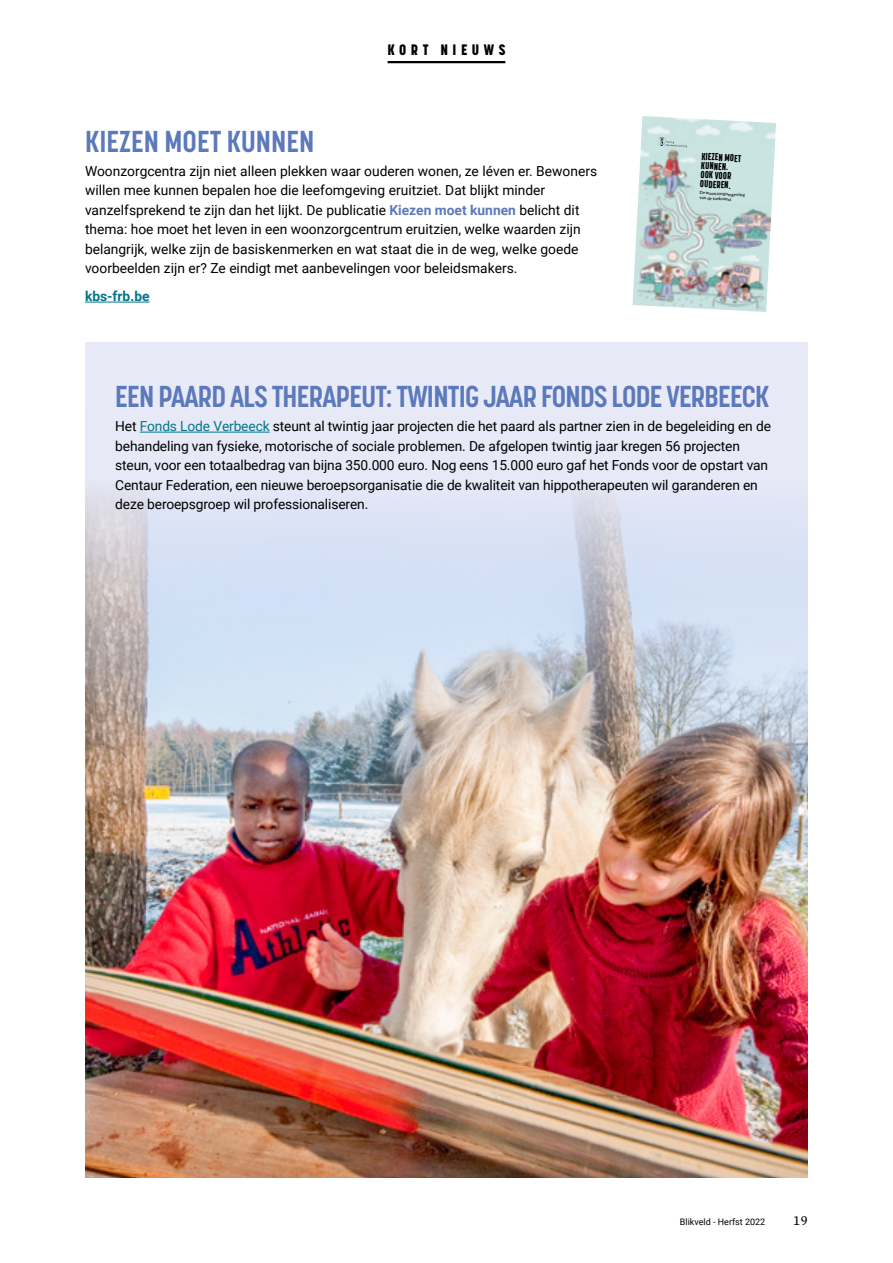
<style>
.page{position:relative;width:893px;height:1263px;background:#fff}
.page>*{position:absolute;margin:0;border:0;box-sizing:border-box;transform-origin:0 0}
.t1{font:700 30px "Korolev Condensed";letter-spacing:-.025em;color:#5c79bb}
.t2{font:700 30px "Korolev Condensed";color:#5c79bb}
.t3{font:800 15px "Korolev Condensed";letter-spacing:.3em;color:#000}
.t4{font:15px "Neuton";color:#000}
.t5{font:13.8px/19.5px "Roboto";letter-spacing:-.01em;color:#000}
.t6{font:700 13.8px "Roboto";color:#00778e}
.t7{font:800 10.05px/9.1px "Korolev Compressed";color:#000}
.t8{font:9px "Roboto";color:#000}
.t9{font:5.1px/5.1px "Neuton";color:#000}
.s1{font-weight:700;color:#5c79bb}
.s2{color:#00778e}
</style>
<div class="page">
<div style="left:85px;top:342px;width:723px;height:823px;background:#e8eaf7"></div>
<img style="left:85px;top:431px;width:723px;height:747px">
<hr style="left:388px;top:61px;width:117px;height:2px;background:#000">
<hr style="left:85px;top:302px;width:65px;height:1px;background:#00778e">
<hr style="left:140px;top:432px;width:130px;height:1px;background:#00778e">
<img style="left:632px;top:116px;width:144px;height:196px">
<svg style="left:658px;top:137px;width:29px;height:12px"></svg>
<p class="t3" style="left:388px;top:40px;width:119px">KORT NIEUWS</p>
<h1 class="t2" style="left:85px;top:123px;width:231px">KIEZEN MOET KUNNEN</h1>
<p class="t5" style="left:85px;top:160px;width:514px">Woonzorgcentra zijn niet alleen plekken waar ouderen wonen, ze léven er. Bewoners willen mee kunnen bepalen hoe die leefomgeving eruitziet. Dat blijkt minder vanzelfsprekend te zijn dan het lijkt. De publicatie <span class="s1">Kiezen moet kunnen</span> belicht dit thema: hoe moet het leven in een woonzorgcentrum eruitzien, welke waarden zijn belangrijk, welke zijn de basiskenmerken en wat staat die in de weg, welke goede voorbeelden zijn er? Ze eindigt met aanbevelingen voor beleidsmakers.</p>
<p class="t6" style="left:85px;top:286px;width:66px">kbs-frb.be</p>
<p class="t7" style="left:702px;top:152px;width:41px;rotate:3deg">KIEZEN MOET<br>KUNNEN.<br>OOK VOOR<br>OUDEREN.</p>
<p class="t9" style="left:700px;top:190px;width:47px;rotate:3deg">De woonzorgomgeving van de toekomst</p>
<h1 class="t1" style="left:115px;top:379px;width:656px">EEN PAARD ALS THERAPEUT: TWINTIG JAAR FONDS LODE VERBEECK</h1>
<p class="t5" style="left:115px;top:416px;width:657px">Het <span class="s2">Fonds Lode Verbeeck</span> steunt al twintig jaar projecten die het paard als partner zien in de begeleiding en de behandeling van fysieke, motorische of sociale problemen. De afgelopen twintig jaar kregen 56 projecten steun, voor een totaalbedrag van bijna 350.000 euro. Nog eens 15.000 euro gaf het Fonds voor de opstart van Centaur Federation, een nieuwe beroepsorganisatie die de kwaliteit van hippotherapeuten wil garanderen en deze beroepsgroep wil professionaliseren.</p>
<p class="t8" style="left:680px;top:1215px;width:87px">Blikveld - Herfst 2022</p>
<p class="t4" style="left:793px;top:1211px;width:16px">19</p>
</div>
